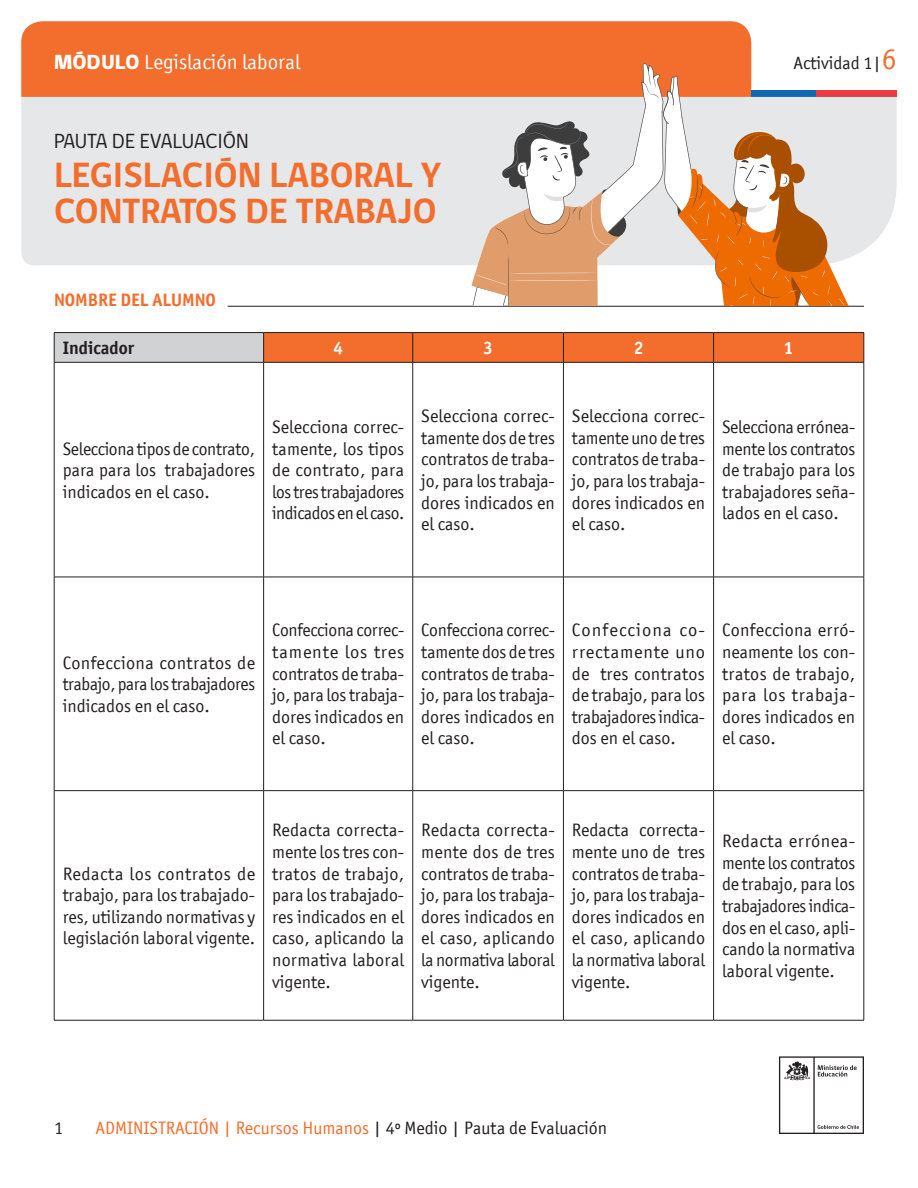
<style>
.page{position:relative;width:918px;height:1188px;background:#fff}
.page>*{position:absolute;margin:0;border:0;box-sizing:border-box;transform-origin:0 0}
.t1{font:700 36px/36px "gob CL";color:#f36e2d}
.t2{font:21px "Officina San ITC";color:#fff}
.t3{font:21px "gob CL";letter-spacing:-.005em;color:#231f20}
.t4{font:18px/21.6px "Officina San ITC";color:#231f20;text-align:justify}
.t5{font:18px "Officina San ITC";color:#f36e2d}
.t6{font:700 18px "Officina San ITC";color:#f36e2d}
.t7{font:700 18px "Officina San ITC";color:#231f20}
.t8{font:700 18px "Officina San ITC";color:#fff}
.s1{font-family:"gob CL";font-weight:800}
.s2{font-size:30px;color:#f36e2d}
.s3{color:#231f20}
</style>
<div class="page">
<svg style="left:779px;top:1056px;width:85px;height:78px"></svg>
<div style="left:21px;top:21px;width:730px;height:76px;background:#f36e2d"></div>
<div style="left:816px;top:90px;width:81px;height:7px;background:#eb3c46"></div>
<div style="left:54px;top:333px;width:210px;height:29px;background:#d1d2d4"></div>
<hr style="left:54px;top:332px;width:210px;height:1px;background:#231f20">
<svg style="left:54px;top:333px;width:1px;height:29px"></svg>
<hr style="left:264px;top:332px;width:149px;height:1px;background:#231f20">
<hr style="left:413px;top:332px;width:150px;height:1px;background:#231f20">
<hr style="left:563px;top:332px;width:151px;height:1px;background:#231f20">
<hr style="left:714px;top:332px;width:150px;height:1px;background:#231f20">
<svg style="left:263px;top:333px;width:602px;height:29px"></svg>
<hr style="left:54px;top:362px;width:210px;height:1px;background:#231f20">
<hr style="left:54px;top:363px;width:1px;height:214px;background:#231f20">
<hr style="left:264px;top:362px;width:149px;height:1px;background:#231f20">
<hr style="left:263px;top:363px;width:1px;height:214px;background:#231f20">
<hr style="left:413px;top:362px;width:150px;height:1px;background:#231f20">
<hr style="left:413px;top:363px;width:1px;height:214px;background:#231f20">
<hr style="left:563px;top:362px;width:151px;height:1px;background:#231f20">
<hr style="left:563px;top:363px;width:1px;height:214px;background:#231f20">
<hr style="left:714px;top:362px;width:150px;height:1px;background:#231f20">
<hr style="left:713px;top:363px;width:1px;height:214px;background:#231f20">
<hr style="left:864px;top:363px;width:1px;height:214px;background:#231f20">
<hr style="left:54px;top:577px;width:210px;height:1px;background:#231f20">
<hr style="left:54px;top:577px;width:1px;height:213px;background:#231f20">
<hr style="left:264px;top:577px;width:149px;height:1px;background:#231f20">
<hr style="left:263px;top:577px;width:1px;height:213px;background:#231f20">
<hr style="left:413px;top:577px;width:150px;height:1px;background:#231f20">
<hr style="left:413px;top:577px;width:1px;height:213px;background:#231f20">
<hr style="left:563px;top:577px;width:151px;height:1px;background:#231f20">
<hr style="left:563px;top:577px;width:1px;height:213px;background:#231f20">
<hr style="left:714px;top:577px;width:150px;height:1px;background:#231f20">
<hr style="left:713px;top:577px;width:1px;height:213px;background:#231f20">
<hr style="left:864px;top:577px;width:1px;height:213px;background:#231f20">
<hr style="left:54px;top:790px;width:210px;height:1px;background:#231f20">
<hr style="left:54px;top:791px;width:1px;height:229px;background:#231f20">
<hr style="left:264px;top:790px;width:149px;height:1px;background:#231f20">
<hr style="left:263px;top:791px;width:1px;height:229px;background:#231f20">
<hr style="left:413px;top:790px;width:150px;height:1px;background:#231f20">
<hr style="left:413px;top:791px;width:1px;height:229px;background:#231f20">
<hr style="left:563px;top:790px;width:151px;height:1px;background:#231f20">
<hr style="left:563px;top:791px;width:1px;height:229px;background:#231f20">
<hr style="left:714px;top:790px;width:150px;height:1px;background:#231f20">
<hr style="left:713px;top:791px;width:1px;height:229px;background:#231f20">
<hr style="left:864px;top:791px;width:1px;height:229px;background:#231f20">
<hr style="left:54px;top:1020px;width:210px;height:1px;background:#231f20">
<hr style="left:264px;top:1020px;width:149px;height:1px;background:#231f20">
<hr style="left:413px;top:1020px;width:150px;height:1px;background:#231f20">
<hr style="left:563px;top:1020px;width:151px;height:1px;background:#231f20">
<hr style="left:714px;top:1020px;width:150px;height:1px;background:#231f20">
<div style="left:21px;top:97px;width:876px;height:168px;background:#e6e7e9"></div>
<hr style="left:228px;top:306px;width:636px;height:1px;background:#231f20">
<svg style="left:471px;top:63px;width:384px;height:243px"></svg>
<p class="t2" style="left:54px;top:50px;width:248px"><span class="s1">MÓDULO</span> Legislación laboral</p>
<p class="t4" style="left:794px;top:52px;width:105px">Actividad 1|<span class="s2">6</span></p>
<p class="t3" style="left:54px;top:127px;width:196px">PAUTA DE EVALUACIÓN</p>
<p class="t1" style="left:54px;top:158px;width:389px">LEGISLACIÓN LABORAL Y<br>CONTRATOS DE TRABAJO</p>
<p class="t6" style="left:54px;top:289px;width:163px">NOMBRE DEL ALUMNO</p>
<p class="t7" style="left:63px;top:337px;width:73px">Indicador</p>
<p class="t8" style="left:333px;top:337px;width:11px">4</p>
<p class="t8" style="left:483px;top:337px;width:11px">3</p>
<p class="t8" style="left:634px;top:337px;width:11px">2</p>
<p class="t8" style="left:784px;top:337px;width:11px">1</p>
<p class="t4" style="left:63px;top:438px;width:194px">Selecciona tipos de contrato, para para los trabajadores indicados en el caso.</p>
<p class="t4" style="left:272px;top:416px;width:134px">Selecciona correc&shy;tamente, los tipos de contrato, para los tres trabajadores indicados en el caso.</p>
<p class="t4" style="left:421px;top:405px;width:135px">Selecciona correc&shy;tamente dos de tres contratos de traba&shy;jo, para los trabaja&shy;dores indicados en el caso.</p>
<p class="t4" style="left:572px;top:405px;width:135px">Selecciona correc&shy;tamente uno de tres contratos de traba&shy;jo, para los trabaja&shy;dores indicados en el caso.</p>
<p class="t4" style="left:722px;top:416px;width:135px">Selecciona errónea&shy;mente los contratos de trabajo para los trabajadores seña&shy;lados en el caso.</p>
<p class="t4" style="left:63px;top:652px;width:194px">Confecciona contratos de trabajo, para los trabajadores indicados en el caso.</p>
<p class="t4" style="left:272px;top:619px;width:134px">Confecciona correc&shy;tamente los tres contratos de traba&shy;jo, para los trabaja&shy;dores indicados en el caso.</p>
<p class="t4" style="left:421px;top:619px;width:135px">Confecciona correc&shy;tamente dos de tres contratos de traba&shy;jo, para los trabaja&shy;dores indicados en el caso.</p>
<p class="t4" style="left:572px;top:619px;width:135px">Confecciona co&shy;rrectamente uno de tres contratos de trabajo, para los trabajadores indica&shy;dos en el caso.</p>
<p class="t4" style="left:722px;top:619px;width:135px">Confecciona erró&shy;neamente los con&shy;tratos de trabajo, para los trabaja&shy;dores indicados en el caso.</p>
<p class="t4" style="left:63px;top:863px;width:194px">Redacta los contratos de trabajo, para los trabajado&shy;res, utilizando normativas y legislación laboral vigente.</p>
<p class="t4" style="left:272px;top:819px;width:134px">Redacta correcta&shy;mente los tres con&shy;tratos de trabajo, para los trabajado&shy;res indicados en el caso, aplicando la normativa laboral vigente.</p>
<p class="t4" style="left:421px;top:819px;width:135px">Redacta correcta&shy;mente dos de tres contratos de traba&shy;jo, para los trabaja&shy;dores indicados en el caso, aplicando la normativa laboral vigente.</p>
<p class="t4" style="left:572px;top:819px;width:135px">Redacta correcta&shy;mente uno de tres contratos de traba&shy;jo, para los trabaja&shy;dores indicados en el caso, aplicando la normativa laboral vigente.</p>
<p class="t4" style="left:722px;top:830px;width:135px">Redacta errónea&shy;mente los contratos de trabajo, para los trabajadores indica&shy;dos en el caso, apli&shy;cando la normativa laboral vigente.</p>
<p class="t4" style="left:54px;top:1117px;width:10px">1</p>
<p class="t5" style="left:95px;top:1118px;width:513px">ADMINISTRACIÓN | Recursos Humanos <span class="s3">| 4º Medio | Pauta de Evaluación</span></p>
</div>
